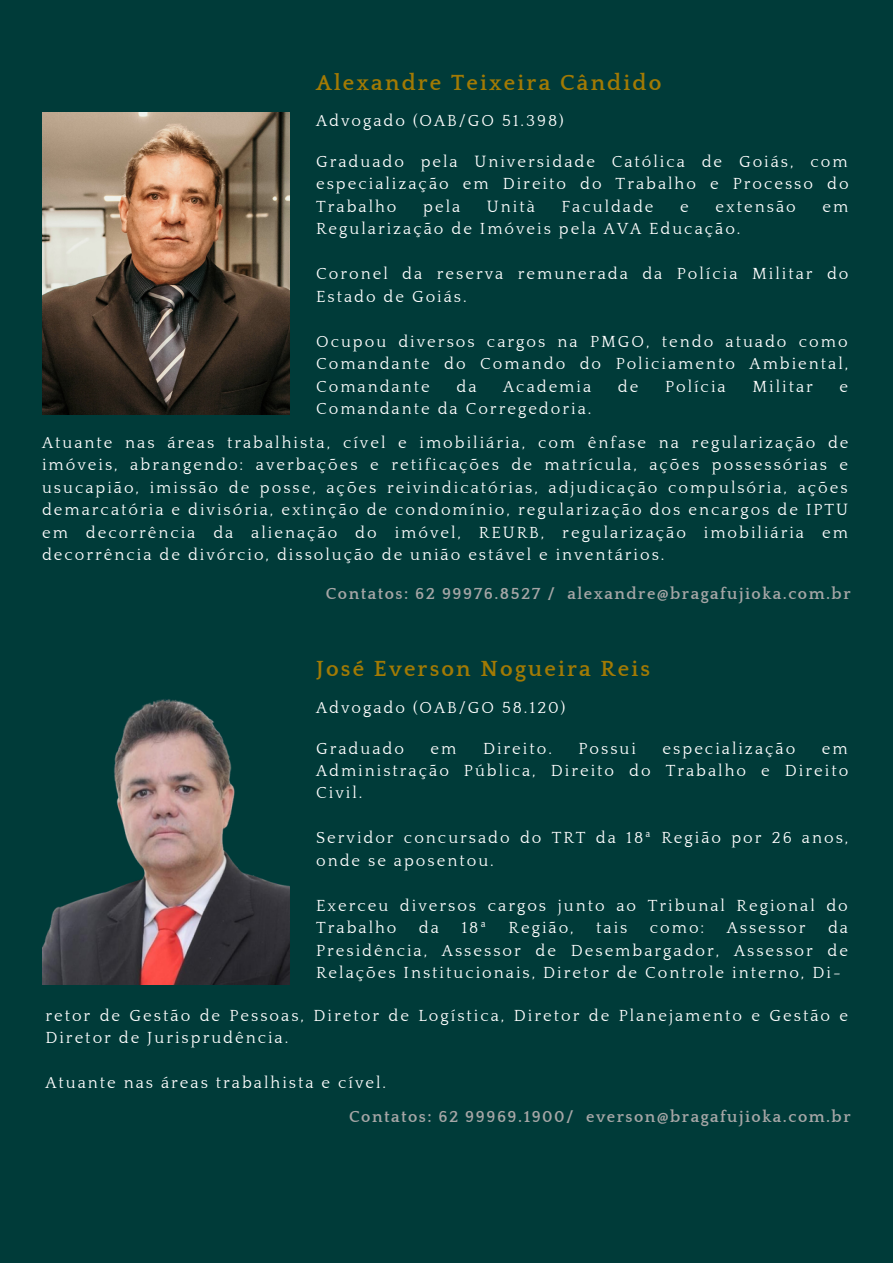
<style>
.page{position:relative;width:893px;height:1264px;background:#fff}
.page>*{position:absolute;margin:0;border:0;box-sizing:border-box;transform-origin:0 0}
.t1{font:700 22.5px "Quattrocento";letter-spacing:.095em;color:#a27a04}
.t2{font:16.5px/22.5px "Quattrocento";letter-spacing:.12em;color:#fff;text-align:justify}
.t3{font:700 16.5px "Quattrocento";letter-spacing:.09em;color:#a6a6a6}
</style>
<div class="page">
<div style="left:0;top:0;width:892px;height:1262px;background:#003b39"></div>
<img style="left:42px;top:112px;width:247px;height:302px">
<img style="left:42px;top:699px;width:247px;height:285px">
<h1 class="t1" style="left:316px;top:70px;width:347px">Alexandre Teixeira Cândido</h1>
<p class="t2" style="left:316px;top:110px;width:249px">Advogado (OAB/GO 51.398)</p>
<p class="t2" style="left:316px;top:150px;width:534px">Graduado pela Universidade Católica de Goiás, com especialização em Direito do Trabalho e Processo do Trabalho</p>
<p class="t2" style="left:423px;top:195px;width:39px">pela</p>
<p class="t2" style="left:487px;top:195px;width:49px">Unità</p>
<p class="t2" style="left:561px;top:195px;width:93px">Faculdade</p>
<p class="t2" style="left:680px;top:195px;width:10px">e</p>
<p class="t2" style="left:715px;top:195px;width:82px">extensão</p>
<p class="t2" style="left:822px;top:195px;width:27px">em</p>
<p class="t2" style="left:316px;top:218px;width:426px">Regularização de Imóveis pela AVA Educação.</p>
<p class="t2" style="left:316px;top:263px;width:534px">Coronel da reserva remunerada da Polícia Militar do<br>Estado de Goiás.</p>
<p class="t2" style="left:316px;top:330px;width:533px">Ocupou diversos cargos na PMGO, tendo atuado como Comandante do Comando do Policiamento Ambiental, Comandante</p>
<p class="t2" style="left:456px;top:375px;width:22px">da</p>
<p class="t2" style="left:503px;top:375px;width:89px">Academia</p>
<p class="t2" style="left:618px;top:375px;width:22px">de</p>
<p class="t2" style="left:665px;top:375px;width:62px">Polícia</p>
<p class="t2" style="left:752px;top:375px;width:62px">Militar</p>
<p class="t2" style="left:839px;top:375px;width:10px">e</p>
<p class="t2" style="left:42px;top:392px;width:808px;line-height:33.8px;text-indent:274px">Comandante da Corregedoria.<br>Atuante nas áreas trabalhista, cível e imobiliária, com ênfase na regularização de</p>
<p class="t2" style="left:42px;top:454px;width:807px">imóveis, abrangendo: averbações e retificações de matrícula, ações possessórias e usucapião, imissão de posse, ações reivindicatórias, adjudicação compulsória, ações demarcatória e divisória, extinção de condomínio, regularização dos encargos de IPTU em decorrência da alienação do imóvel, REURB, regularização imobiliária em decorrência de divórcio, dissolução de união estável e inventários.</p>
<p class="t3" style="left:326px;top:585px;width:526px">Contatos: 62 99976.8527 / alexandre@bragafujioka.com.br</p>
<h1 class="t1" style="left:316px;top:657px;width:335px">José Everson Nogueira Reis</h1>
<p class="t2" style="left:316px;top:697px;width:250px">Advogado (OAB/GO 58.120)</p>
<p class="t2" style="left:316px;top:737px;width:89px">Graduado</p>
<p class="t2" style="left:430px;top:737px;width:27px">em</p>
<p class="t2" style="left:483px;top:737px;width:70px">Direito.</p>
<p class="t2" style="left:578px;top:737px;width:59px">Possui</p>
<p class="t2" style="left:662px;top:737px;width:134px">especialização</p>
<p class="t2" style="left:316px;top:737px;width:533px;text-indent:505px">em Administração Pública, Direito do Trabalho e Direito Civil.</p>
<p class="t2" style="left:316px;top:827px;width:534px">Servidor concursado do TRT da 18ª Região por 26 anos, onde se aposentou.</p>
<p class="t2" style="left:316px;top:894px;width:533px">Exerceu diversos cargos junto ao Tribunal Regional do<br>Trabalho</p>
<p class="t2" style="left:316px;top:917px;width:533px;text-indent:512px">da Presidência, Assessor de Desembargador, Assessor de Relações Institucionais, Diretor de Controle interno, Di-</p>
<p class="t2" style="left:419px;top:917px;width:22px">da</p>
<p class="t2" style="left:461px;top:917px;width:26px">18ª</p>
<p class="t2" style="left:508px;top:917px;width:67px">Região,</p>
<p class="t2" style="left:596px;top:917px;width:33px">tais</p>
<p class="t2" style="left:649px;top:917px;width:56px">como:</p>
<p class="t2" style="left:726px;top:917px;width:80px">Assessor</p>
<p class="t2" style="left:45px;top:1004px;width:804px">retor de Gestão de Pessoas, Diretor de Logística, Diretor de Planejamento e Gestão e<br>Diretor de Jurisprudência.</p>
<p class="t2" style="left:45px;top:1071px;width:342px">Atuante nas áreas trabalhista e cível.</p>
<p class="t3" style="left:349px;top:1108px;width:503px">Contatos: 62 99969.1900/ everson@bragafujioka.com.br</p>
</div>
